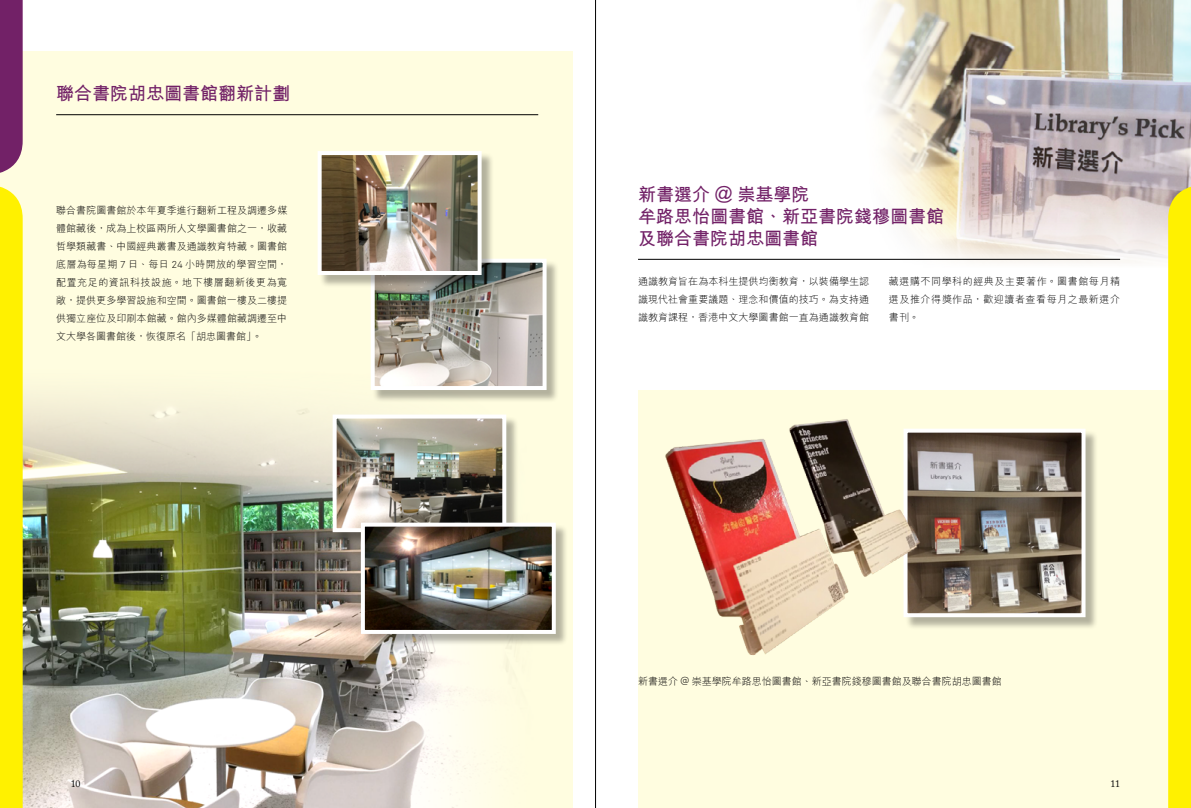
<style>
.page{position:relative;width:1191px;height:808px;background:#fff}
.page>*{position:absolute;margin:0;border:0;box-sizing:border-box;transform-origin:0 0}
.t1{font:700 18px/22px "M Hei HK";color:#722167}
.t2{font:300 10px/18px "M Hei HK";letter-spacing:.005em;color:#000;text-align:justify}
.t3{font:10px "Adobe Caslon Pro";color:#000}
.s1{font-family:"Akkurat"}
</style>
<div class="page">
<div style="left:0;top:51px;width:573px;height:757px;background:#fffde0"></div>
<div style="left:638px;top:390px;width:553px;height:418px;background:#fffde0"></div>
<img style="left:23px;top:398px;width:529px;height:410px">
<img style="left:842px;top:0;width:349px;height:263px">
<div style="left:334px;top:416px;width:184px;height:129px;background:#000;opacity:.3"></div>
<img style="left:338px;top:419px;width:163px;height:108px">
<div style="left:333px;top:414px;width:173px;height:118px;border:4px solid #fff"></div>
<div style="left:905px;top:430px;width:192px;height:199px;background:#000;opacity:.3"></div>
<img style="left:938px;top:434px;width:142px;height:178px">
<div style="left:903px;top:429px;width:182px;height:188px;border:4px solid #fff"></div>
<img style="left:665px;top:419px;width:273px;height:236px">
<hr style="left:56px;top:114px;width:482px;height:1px;background:#000">
<div style="left:372px;top:260px;width:187px;height:142px;background:#000;opacity:.3"></div>
<img style="left:376px;top:264px;width:165px;height:121px">
<div style="left:371px;top:259px;width:175px;height:131px;border:4px solid #fff"></div>
<div style="left:319px;top:152px;width:175px;height:135px;background:#000;opacity:.3"></div>
<img style="left:323px;top:156px;width:153px;height:114px">
<div style="left:318px;top:151px;width:163px;height:124px;border:4px solid #fff"></div>
<div style="left:362px;top:524px;width:206px;height:122px;background:#000;opacity:.3"></div>
<img style="left:366px;top:528px;width:185px;height:101px">
<div style="left:361px;top:523px;width:195px;height:111px;border:4px solid #fff"></div>
<hr style="left:638px;top:259px;width:482px;height:1px;background:#000">
<svg style="left:0;top:0;width:23px;height:173px;background:#7a2e6e"></svg>
<div style="left:0;top:186px;width:23px;height:622px;background:#fff100"></div>
<div style="left:1168px;top:185px;width:23px;height:623px;background:#fff100"></div>
<hr style="left:595px;top:0;width:1px;height:808px;background:#000">
<h1 class="t1" style="left:56px;top:81px;width:236px">聯合書院胡忠圖書館翻新計劃</h1>
<p class="t2" style="left:56px;top:202px;width:233px">聯合書院圖書館於本年夏季進行翻新工程及調遷多媒體館藏後，成為上校區兩所人文學圖書館之一，收藏哲學類藏書、中國經典叢書及通識教育特藏。圖書館底層為每星期 <span class="s1">7</span> 日、每日 <span class="s1">24</span> 小時開放的學習空間，配置充足的資訊科技設施。地下樓層翻新後更為寬敞，提供更多學習設施和空間。圖書館一樓及二樓提供獨立座位及印刷本館藏。館內多媒體館藏調遷至中文大學各圖書館後，恢復原名「胡忠圖書館」。</p>
<h1 class="t1" style="left:638px;top:182px;width:307px">新書選介 @ 崇基學院<br>牟路思怡圖書館、新亞書院錢穆圖書館及聯合書院胡忠圖書館</h1>
<p class="t2" style="left:638px;top:273px;width:233px">通識教育旨在為本科生提供均衡教育，以裝備學生認識現代社會重要議題、理念和價值的技巧。為支持通識教育課程，香港中文大學圖書館一直為通識教育館</p>
<p class="t2" style="left:889px;top:273px;width:232px">藏選購不同學科的經典及主要著作。圖書館每月精選及推介得獎作品，歡迎讀者查看每月之最新選介書刊。</p>
<p class="t2" style="left:638px;top:672px;width:365px">新書選介 <span class="s1">@</span> 崇基學院牟路思怡圖書館、新亞書院錢穆圖書館及聯合書院胡忠圖書館</p>
<p class="t3" style="left:71px;top:778px;width:11px">10</p>
<p class="t3" style="left:1110px;top:778px;width:11px">11</p>
</div>
